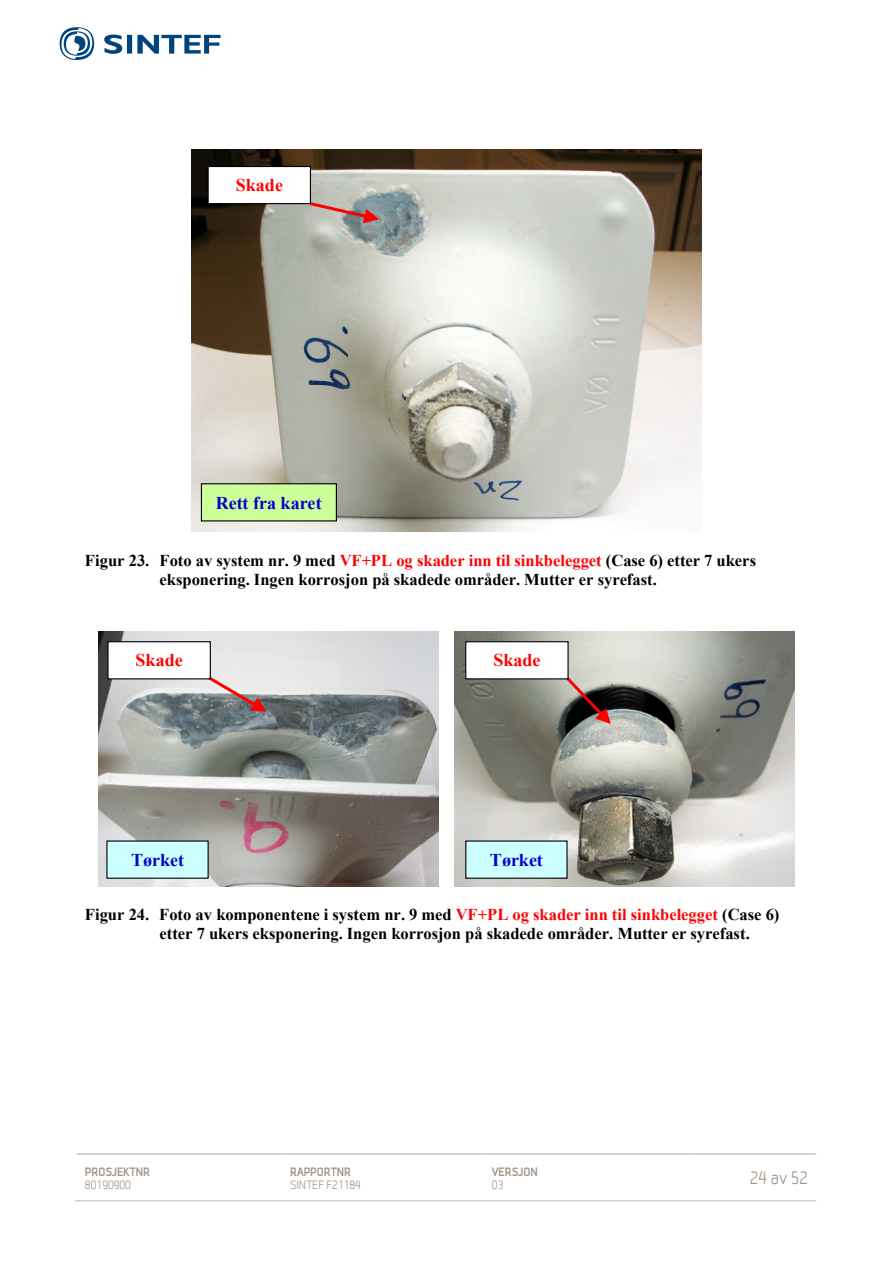
<style>
.page{position:relative;width:893px;height:1263px;background:#fff}
.page>*{position:absolute;margin:0;border:0;box-sizing:border-box;transform-origin:0 0}
.t1{font:700 18px "Times New Roman";color:#00c}
.t2{font:700 18px "Times New Roman";letter-spacing:.005em;color:#f00}
.t3{font:18px "SINTEF";color:#a19589}
.t4{font:700 16.5px/19px "Times New Roman";color:#000}
.t5{font:700 12px "SINTEF";color:#a19589}
.t6{font:12px "SINTEF";color:#a19589}
.s1{color:#f00}
</style>
<div class="page">
<svg style="left:77px;top:1153px;width:739px;height:1px"></svg>
<svg style="left:76px;top:1200px;width:740px;height:1px"></svg>
<svg style="left:60px;top:27px;width:161px;height:33px"></svg>
<img style="left:192px;top:149px;width:510px;height:383px">
<img style="left:98px;top:631px;width:340px;height:255px">
<img style="left:455px;top:631px;width:340px;height:255px">
<div style="left:201px;top:483px;width:136px;height:38px;background:#cf9;border:1px solid #000"></div>
<div style="left:106px;top:840px;width:103px;height:39px;background:#cff;border:1px solid #000"></div>
<div style="left:465px;top:840px;width:103px;height:39px;background:#cff;border:1px solid #000"></div>
<svg style="left:307px;top:200px;width:72px;height:23px;background:#b4918e"></svg>
<div style="left:208px;top:166px;width:103px;height:38px;background:#fff;border:1px solid #000"></div>
<svg style="left:205px;top:674px;width:62px;height:38px;background:#baa3a3"></svg>
<div style="left:107px;top:641px;width:104px;height:38px;background:#fff;border:1px solid #000"></div>
<svg style="left:563px;top:674px;width:48px;height:50px;background:#775f5a"></svg>
<div style="left:465px;top:641px;width:104px;height:38px;background:#fff;border:1px solid #000"></div>
<p class="t2" style="left:236px;top:173px;width:49px">Skade</p>
<p class="t1" style="left:216px;top:490px;width:107px">Rett fra karet</p>
<p class="t4" style="left:159px;top:550px;width:598px;text-indent:-75px">Figur 23. Foto av system nr. 9 med <span class="s1">VF+PL og skader inn til sinkbelegget</span> (Case 6) etter 7 ukers eksponering. Ingen korrosjon på skadede områder. Mutter er syrefast.</p>
<p class="t2" style="left:136px;top:648px;width:49px">Skade</p>
<p class="t2" style="left:493px;top:648px;width:49px">Skade</p>
<p class="t1" style="left:131px;top:847px;width:54px">Tørket</p>
<p class="t1" style="left:490px;top:847px;width:54px">Tørket</p>
<p class="t4" style="left:159px;top:905px;width:621px;text-indent:-75px">Figur 24. Foto av komponentene i system nr. 9 med <span class="s1">VF+PL og skader inn til sinkbelegget</span> (Case 6) etter 7 ukers eksponering. Ingen korrosjon på skadede områder. Mutter er syrefast.</p>
<p class="t5" style="left:85px;top:1164px;width:67px">PROSJEKTNR</p>
<p class="t6" style="left:85px;top:1178px;width:48px">80190900</p>
<p class="t5" style="left:290px;top:1164px;width:62px">RAPPORTNR</p>
<p class="t6" style="left:290px;top:1178px;width:72px">SINTEF F21184</p>
<p class="t5" style="left:492px;top:1164px;width:48px">VERSJON</p>
<p class="t6" style="left:492px;top:1178px;width:13px">03</p>
<p class="t3" style="left:750px;top:1168px;width:60px">24 av 52</p>
</div>
